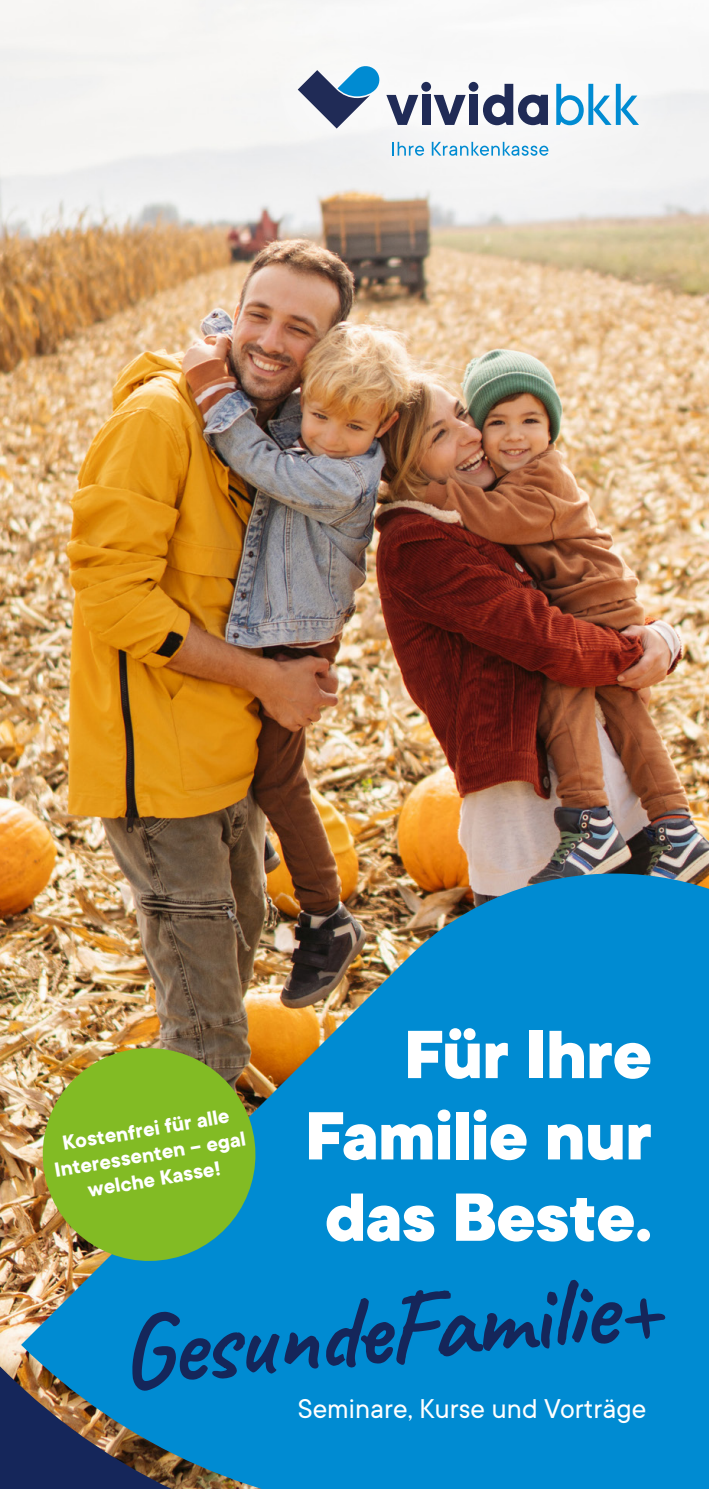
<style>
.page{position:relative;width:709px;height:1489px;background:#fff}
.page>*{position:absolute;margin:0;border:0;box-sizing:border-box;transform-origin:0 0}
.t1{font:700 102.5px "Caveat";color:#15265a}
.t2{font:800 75px/81.2px "TT Commons Classic";letter-spacing:-.01em;color:#fff;text-align:justify}
.t3{font:30px "TT Commons";color:#fff}
.t4{font:700 22.5px/25px "TT Commons";color:#fff;text-align:center}
</style>
<div class="page">
<img style="left:0;top:0;width:709px;height:957px">
<img style="left:0;top:957px;width:21px;height:531px">
<img style="left:21px;top:843px;width:688px;height:645px">
<img style="left:202px;top:0;width:507px;height:318px">
<div style="left:242px;top:9px;width:452px;height:206px;background:#fff;opacity:.7"></div>
<svg style="left:556px;top:84px;width:83px;height:41px"></svg>
<svg style="left:236px;top:0;width:312px;height:198px"></svg>
<img style="left:30px;top:1035px;width:238px;height:238px">
<p class="t4" style="left:49px;top:1131px;width:195px;rotate:-9deg">Kostenfrei für alle<br>Interessenten – egal welche Kasse!</p>
<h2 class="t2" style="left:305px;top:1011px;width:349px;text-indent:99px">Für Ihre Familie nur das Beste.</h2>
<h1 class="t1" style="left:114px;top:1287px;width:543px;rotate:-5deg">GesundeFamilie+</h1>
<h3 class="t3" style="left:298px;top:1389px;width:350px">Seminare, Kurse und Vorträge</h3>
</div>
